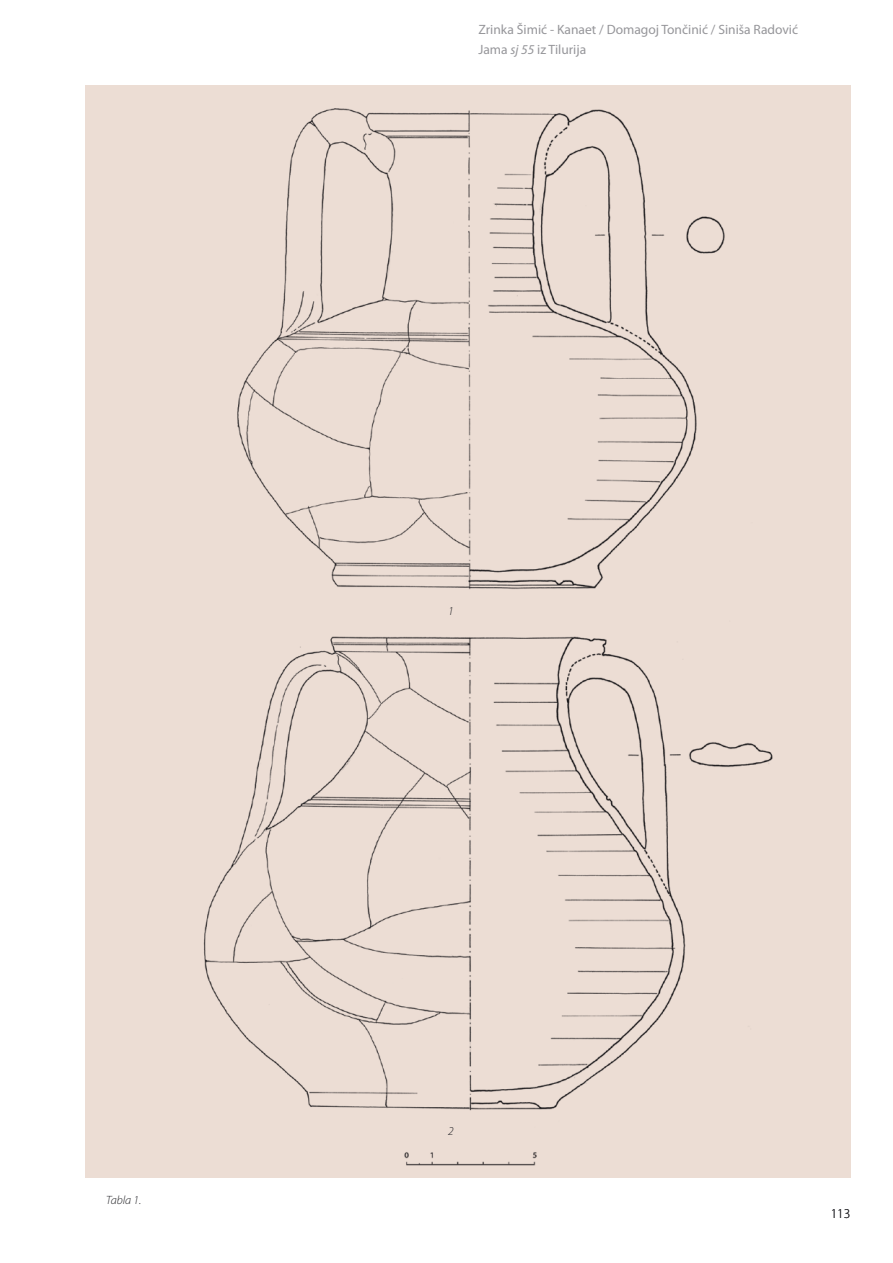
<style>
.page{position:relative;width:893px;height:1263px;background:#fff}
.page>*{position:absolute;margin:0;border:0;box-sizing:border-box;transform-origin:0 0}
.t1{font:13.5px/20.4px "Myriad Pro";color:#96969a}
.t2{font:300 13.5px "Myriad Pro";color:#212125}
.tekst_slike{font:italic 300 12px "Myriad Pro";color:#212125}
.s1{font-style:italic}
</style>
<div class="page">
<div style="left:85px;top:85px;width:765px;height:1093px;background:#ecddd4"></div>
<img style="left:203px;top:108px;width:570px;height:1058px">
<p class="tekst_slike" style="left:106px;top:1194px;width:36px">Tabla 1.</p>
<p class="t1" style="left:478px;top:20px;width:321px">Zrinka Šimić - Kanaet / Domagoj Tončinić / Siniša Radović<br>Jama <span class="s1">sj 55</span> iz Tilurija</p>
<p class="tekst_slike" style="left:448px;top:604px;width:7px">1</p>
<p class="tekst_slike" style="left:448px;top:1124px;width:7px">2</p>
<p class="t2" style="left:831px;top:1206px;width:21px">113</p>
</div>
